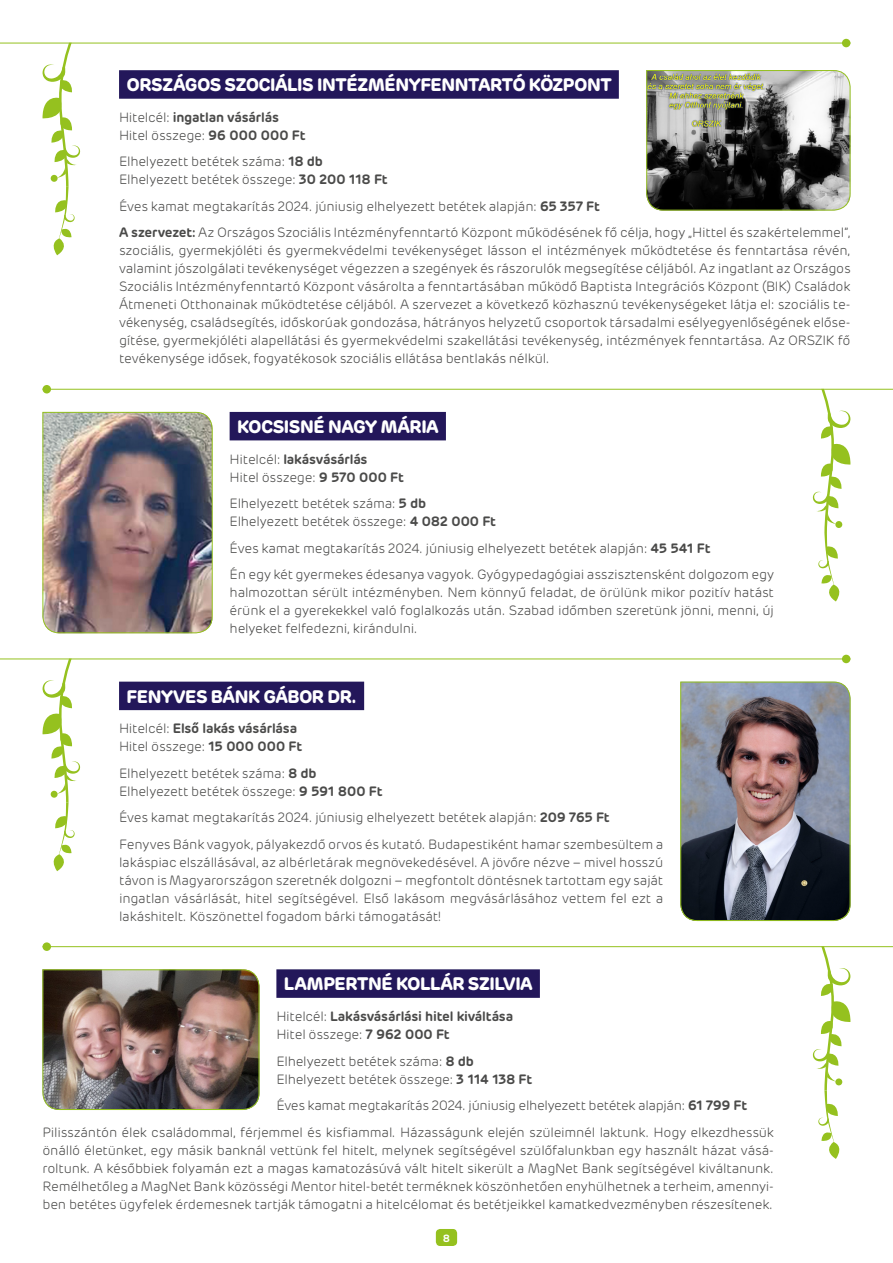
<style>
.page{position:relative;width:893px;height:1263px;background:#fff}
.page>*{position:absolute;margin:0;border:0;box-sizing:border-box;transform-origin:0 0}
.t1{font:700 18px "Rubrik";letter-spacing:-.025em;color:#fff}
.t2{font:300 13.5px/18px "Rubrik";letter-spacing:-.015em;color:#4a4a49}
.t3{font:600 13.5px/18px "Rubrik";letter-spacing:-.01em;color:#4a4a49}
.t4{font:600 10.5px "Rubrik";color:#fff}
.s1{font-weight:300}
.s2{font-weight:600}
</style>
<div class="page">
<div style="left:436px;top:1229px;width:21px;height:17px;background:#95c11f;border-radius:4px"></div>
<hr style="left:0;top:43px;width:850px;height:1px;background:#95c11f">
<hr style="left:43px;top:389px;width:850px;height:1px;background:#95c11f">
<hr style="left:0;top:659px;width:850px;height:1px;background:#95c11f">
<hr style="left:43px;top:946px;width:850px;height:1px;background:#95c11f">
<div style="left:842px;top:39px;width:8px;height:8px;background:#95c11f;border-radius:50%"></div>
<div style="left:43px;top:385px;width:8px;height:8px;background:#95c11f;border-radius:50%"></div>
<div style="left:43px;top:942px;width:8px;height:9px;background:#95c11f;border-radius:50%"></div>
<div style="left:842px;top:655px;width:8px;height:8px;background:#95c11f;border-radius:50%"></div>
<svg style="left:42px;top:43px;width:38px;height:212px"></svg>
<svg style="left:813px;top:946px;width:37px;height:213px"></svg>
<svg style="left:813px;top:389px;width:37px;height:212px"></svg>
<svg style="left:42px;top:659px;width:38px;height:212px"></svg>
<div style="left:119px;top:70px;width:500px;height:29px;background:#23175a"></div>
<div style="left:230px;top:412px;width:216px;height:28px;background:#23175a"></div>
<div style="left:119px;top:682px;width:245px;height:28px;background:#23175a"></div>
<div style="left:276px;top:969px;width:264px;height:29px;background:#23175a"></div>
<img style="left:680px;top:681px;width:171px;height:240px">
<img style="left:42px;top:969px;width:218px;height:141px">
<img style="left:42px;top:412px;width:171px;height:222px">
<svg style="left:646px;top:70px;width:205px;height:141px;background:#6b6d64"></svg>
<h1 class="t1" style="left:127px;top:73px;width:487px">ORSZÁGOS SZOCIÁLIS INTÉZMÉNYFENNTARTÓ KÖZPONT</h1>
<p class="t3" style="left:119px;top:108px;width:188px"><span class="s1">Hitelcél:</span> ingatlan vásárlás<br><span class="s1">Hitel összege:</span> 96 000 000 Ft</p>
<p class="t2" style="left:119px;top:153px;width:270px">Elhelyezett betétek száma: <span class="s2">18 db<br></span>Elhelyezett betétek összege: <span class="s2">30 200 118 Ft</span></p>
<p class="t2" style="left:119px;top:193px;width:733px;line-height:26.5px">Éves kamat megtakarítás 2024. júniusig elhelyezett betétek alapján: <span class="s2">65 357 Ft<br>A szervezet:</span> Az Országos Szociális Intézményfenntartó Központ működésének fő célja, hogy „Hittel és szakértelemmel”,</p>
<p class="t2" style="left:119px;top:242px;width:733px;text-align:justify">szociális, gyermekjóléti és gyermekvédelmi tevékenységet lásson el intézmények működtetése és fenntartása révén, valamint jószolgálati tevékenységet végezzen a szegények és rászorulók megsegítése céljából. Az ingatlant az Országos Szociális Intézményfenntartó Központ vásárolta a fenntartásában működő Baptista Integrációs Központ (BIK) Családok Átmeneti Otthonainak működtetése céljából. A szervezet a következő közhasznú tevékenységeket látja el: szociális te&shy;vékenység, családsegítés, időskorúak gondozása, hátrányos helyzetű csoportok társadalmi esélyegyenlőségének előse&shy;gítése, gyermekjóléti alapellátási és gyermekvédelmi szakellátási tevékenység, intézmények fenntartása. Az ORSZIK fő tevékenysége idősek, fogyatékosok szociális ellátása bentlakás nélkül.</p>
<h1 class="t1" style="left:237px;top:415px;width:203px">KOCSISNÉ NAGY MÁRIA</h1>
<p class="t2" style="left:230px;top:450px;width:176px">Hitelcél: <span class="s2">lakásvásárlás<br></span>Hitel összege: <span class="s2">9 570 000 Ft</span></p>
<p class="t2" style="left:230px;top:495px;width:268px">Elhelyezett betétek száma: <span class="s2">5 db<br></span>Elhelyezett betétek összege: <span class="s2">4 082 000 Ft</span></p>
<p class="t2" style="left:230px;top:535px;width:546px;line-height:26.5px">Éves kamat megtakarítás 2024. júniusig elhelyezett betétek alapján: <span class="s2">45 541 Ft<br></span>Én egy két gyermekes édesanya vagyok. Gyógypedagógiai asszisztensként dolgozom egy</p>
<p class="t2" style="left:230px;top:584px;width:546px;text-align:justify">halmozottan sérült intézményben. Nem könnyű feladat, de örülünk mikor pozitív hatást érünk el a gyerekekkel való foglalkozás után. Szabad időmben szeretünk jönni, menni, új helyeket felfedezni, kirándulni.</p>
<h1 class="t1" style="left:127px;top:685px;width:232px">FENYVES BÁNK GÁBOR DR.</h1>
<p class="t3" style="left:119px;top:720px;width:185px"><span class="s1">Hitelcél:</span> Első lakás vásárlása<br><span class="s1">Hitel összege:</span> 15 000 000 Ft</p>
<p class="t2" style="left:119px;top:764px;width:265px">Elhelyezett betétek száma: <span class="s2">8 db<br></span>Elhelyezett betétek összege: <span class="s2">9 591 800 Ft</span></p>
<p class="t2" style="left:119px;top:805px;width:546px;line-height:26.5px">Éves kamat megtakarítás 2024. júniusig elhelyezett betétek alapján: <span class="s2">209 765 Ft<br></span>Fenyves Bánk vagyok, pályakezdő orvos és kutató. Budapestiként hamar szembesültem a</p>
<p class="t2" style="left:119px;top:853px;width:546px;text-align:justify">lakáspiac elszállásával, az albérletárak megnövekedésével. A jövőre nézve – mivel hosszú távon is Magyarországon szeretnék dolgozni – megfontolt döntésnek tartottam egy saját ingatlan vásárlását, hitel segítségével. Első lakásom megvásárlásához vettem fel ezt a lakáshitelt. Köszönettel fogadom bárki támogatását!</p>
<h1 class="t1" style="left:284px;top:972px;width:250px">LAMPERTNÉ KOLLÁR SZILVIA</h1>
<p class="t3" style="left:276px;top:1007px;width:238px"><span class="s1">Hitelcél:</span> Lakásvásárlási hitel kiváltása<br><span class="s1">Hitel összege:</span> 7 962 000 Ft</p>
<p class="t2" style="left:276px;top:1052px;width:257px">Elhelyezett betétek száma: <span class="s2">8 db<br></span>Elhelyezett betétek összege: <span class="s2">3 114 138 Ft</span></p>
<p class="t2" style="left:43px;top:1092px;width:733px;line-height:26.5px;text-indent:234px">Éves kamat megtakarítás 2024. júniusig elhelyezett betétek alapján: <span class="s2">61 799 Ft<br></span>Pilisszántón élek családommal, férjemmel és kisfiammal. Házasságunk elején szüleimnél laktunk. Hogy elkezdhessük</p>
<p class="t2" style="left:43px;top:1141px;width:733px;text-align:justify">önálló életünket, egy másik banknál vettünk fel hitelt, melynek segítségével szülőfalunkban egy használt házat vásá&shy;roltunk. A későbbiek folyamán ezt a magas kamatozásúvá vált hitelt sikerült a MagNet Bank segítségével kiváltanunk.<br>Remélhetőleg a MagNet Bank közösségi Mentor hitel-betét terméknek köszönhetően enyhülhetnek a terheim, amennyi&shy;ben betétes ügyfelek érdemesnek tartják támogatni a hitelcélomat és betétjeikkel kamatkedvezményben részesítenek.</p>
<p class="t4" style="left:443px;top:1231px;width:9px">8</p>
</div>
